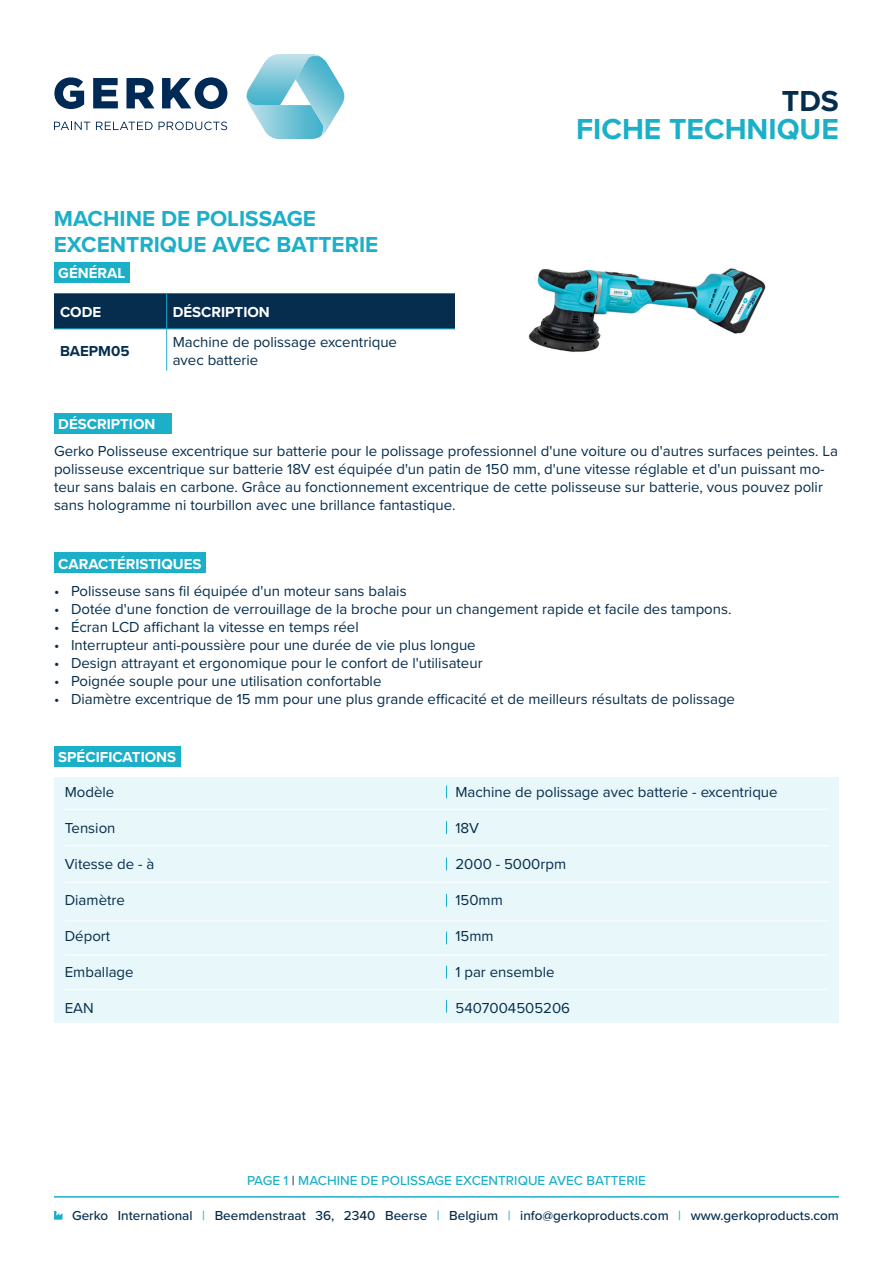
<style>
.page{position:relative;width:893px;height:1263px;background:#fff}
.page>*{position:absolute;margin:0;border:0;box-sizing:border-box;transform-origin:0 0}
.t1{font:700 30px "Proxima Nova";color:#1bafc8}
.t2{font:700 30px "Proxima Nova";color:#062d4d}
.t3{font:700 22.5px/25.5px "Proxima Nova";color:#1bafc8}
.Alineastijl{font:15px/18px "Proxima Nova";color:#062d4d}
.t4{font:700 15px "Proxima Nova";color:#fff}
.t5{font:700 15px "Proxima Nova";color:#062d4d}
.Opsomming{font:15px "Proxima Nova";color:#062d4d}
.t6{font:500 13.5px "Proxima Nova";color:#062d4d}
.t7{font:500 13.5px "Proxima Nova";color:#1bafc8}
.s1{color:#062d4d}
.s2{color:#1bafc8}
</style>
<div class="page">
<div style="left:54px;top:293px;width:401px;height:36px;background:#062d4d"></div>
<hr style="left:166px;top:293px;width:1px;height:36px;background:#1bafc8">
<hr style="left:54px;top:329px;width:113px;height:1px;background:#1bafc8">
<hr style="left:167px;top:329px;width:672px;height:1px;background:#1bafc8">
<hr style="left:166px;top:329px;width:1px;height:42px;background:#1bafc8">
<div style="left:54px;top:553px;width:152px;height:20px;background:#1bafc8"></div>
<div style="left:54px;top:262px;width:75px;height:21px;background:#1bafc8"></div>
<div style="left:54px;top:413px;width:118px;height:21px;background:#1bafc8"></div>
<div style="left:54px;top:777px;width:785px;height:245px;background:#e8f7f9"></div>
<div style="left:54px;top:746px;width:127px;height:20px;background:#1bafc8"></div>
<hr style="left:65px;top:809px;width:763px;height:1px;background:#fff">
<hr style="left:65px;top:845px;width:763px;height:1px;background:#fff">
<hr style="left:65px;top:920px;width:763px;height:1px;background:#fff">
<hr style="left:65px;top:955px;width:763px;height:1px;background:#fff">
<hr style="left:65px;top:989px;width:763px;height:1px;background:#fff">
<hr style="left:65px;top:882px;width:763px;height:1px;background:#fff">
<svg style="left:446px;top:785px;width:1px;height:13px"></svg>
<svg style="left:446px;top:821px;width:1px;height:13px"></svg>
<svg style="left:446px;top:857px;width:1px;height:13px"></svg>
<svg style="left:446px;top:894px;width:1px;height:13px"></svg>
<svg style="left:446px;top:931px;width:1px;height:13px"></svg>
<svg style="left:446px;top:966px;width:1px;height:12px"></svg>
<svg style="left:446px;top:1000px;width:1px;height:13px"></svg>
<svg style="left:54px;top:122px;width:36px;height:8px"></svg>
<svg style="left:96px;top:122px;width:57px;height:8px"></svg>
<svg style="left:159px;top:122px;width:68px;height:8px"></svg>
<svg style="left:54px;top:77px;width:30px;height:32px"></svg>
<svg style="left:93px;top:78px;width:25px;height:30px"></svg>
<svg style="left:126px;top:78px;width:28px;height:30px"></svg>
<svg style="left:162px;top:77px;width:65px;height:32px"></svg>
<svg style="left:246px;top:54px;width:98px;height:85px"></svg>
<svg style="left:54px;top:1211px;width:8px;height:8px"></svg>
<hr style="left:54px;top:1196px;width:785px;height:1px;background:#1bafc8">
<img style="left:456px;top:268px;width:383px;height:84px">
<p class="t3" style="left:54px;top:205px;width:326px">MACHINE DE POLISSAGE<br>EXCENTRIQUE AVEC BATTERIE</p>
<p class="t4" style="left:58px;top:262px;width:68px">GÉNÉRAL</p>
<p class="t4" style="left:60px;top:301px;width:43px">CODE</p>
<p class="t4" style="left:173px;top:301px;width:99px">DÉSCRIPTION</p>
<p class="t5" style="left:60px;top:340px;width:71px">BAEPM05</p>
<p class="Alineastijl" style="left:173px;top:332px;width:226px">Machine de polissage excentrique avec batterie</p>
<p class="t4" style="left:58px;top:413px;width:99px">DÉSCRIPTION</p>
<p class="t2" style="left:782px;top:78px;width:58px">TDS</p>
<p class="t1" style="left:576px;top:107px;width:264px">FICHE TECHNIQUE</p>
<p class="Alineastijl" style="left:54px;top:441px;width:785px">Gerko Polisseuse excentrique sur batterie pour le polissage professionnel d'une voiture ou d'autres surfaces peintes. La polisseuse excentrique sur batterie 18V est équipée d'un patin de 150 mm, d'une vitesse réglable et d'un puissant mo&shy;teur sans balais en carbone. Grâce au fonctionnement excentrique de cette polisseuse sur batterie, vous pouvez polir sans hologramme ni tourbillon avec une brillance fantastique.</p>
<p class="t4" style="left:58px;top:553px;width:145px">CARACTÉRISTIQUES</p>
<p class="Alineastijl" style="left:54px;top:581px;width:354px">• Polisseuse sans fil équipée d'un moteur sans balais</p>
<p class="Alineastijl" style="left:54px;top:599px;width:679px">• Dotée d'une fonction de verrouillage de la broche pour un changement rapide et facile des tampons.</p>
<p class="Alineastijl" style="left:54px;top:617px;width:306px">• Écran LCD affichant la vitesse en temps réel</p>
<p class="Alineastijl" style="left:54px;top:635px;width:423px">• Interrupteur anti-poussière pour une durée de vie plus longue</p>
<p class="Alineastijl" style="left:54px;top:653px;width:430px">• Design attrayant et ergonomique pour le confort de l'utilisateur</p>
<p class="Alineastijl" style="left:54px;top:671px;width:329px">• Poignée souple pour une utilisation confortable</p>
<p class="Alineastijl" style="left:54px;top:689px;width:683px">• Diamètre excentrique de 15 mm pour une plus grande efficacité et de meilleurs résultats de polissage</p>
<p class="t4" style="left:58px;top:746px;width:119px">SPÉCIFICATIONS</p>
<p class="Alineastijl" style="left:65px;top:783px;width:51px">Modèle</p>
<p class="Alineastijl" style="left:65px;top:819px;width:52px">Tension</p>
<p class="Alineastijl" style="left:65px;top:855px;width:91px">Vitesse de - à</p>
<p class="Alineastijl" style="left:65px;top:891px;width:62px">Diamètre</p>
<p class="Opsomming" style="left:65px;top:925px;width:47px">Déport</p>
<p class="Alineastijl" style="left:65px;top:963px;width:70px">Emballage</p>
<p class="Alineastijl" style="left:65px;top:999px;width:31px">EAN</p>
<p class="Alineastijl" style="left:455px;top:783px;width:324px">Machine de polissage avec batterie - excentrique</p>
<p class="Alineastijl" style="left:455px;top:819px;width:25px">18V</p>
<p class="Alineastijl" style="left:455px;top:855px;width:112px">2000 - 5000rpm</p>
<p class="Alineastijl" style="left:455px;top:891px;width:49px">150mm</p>
<p class="Alineastijl" style="left:455px;top:927px;width:40px">15mm</p>
<p class="Alineastijl" style="left:455px;top:963px;width:100px">1 par ensemble</p>
<p class="Alineastijl" style="left:455px;top:999px;width:116px">5407004505206</p>
<p class="t7" style="left:247px;top:1170px;width:400px">PAGE 1 <span class="s1">|</span> MACHINE DE POLISSAGE EXCENTRIQUE AVEC BATTERIE</p>
<p class="t6" style="left:72px;top:1205px;width:768px">Gerko International <span class="s2">|</span> Beemdenstraat 36, 2340 Beerse <span class="s2">|</span> Belgium <span class="s2">|</span> info@gerkoproducts.com <span class="s2">|</span> www.gerkoproducts.com</p>
</div>
